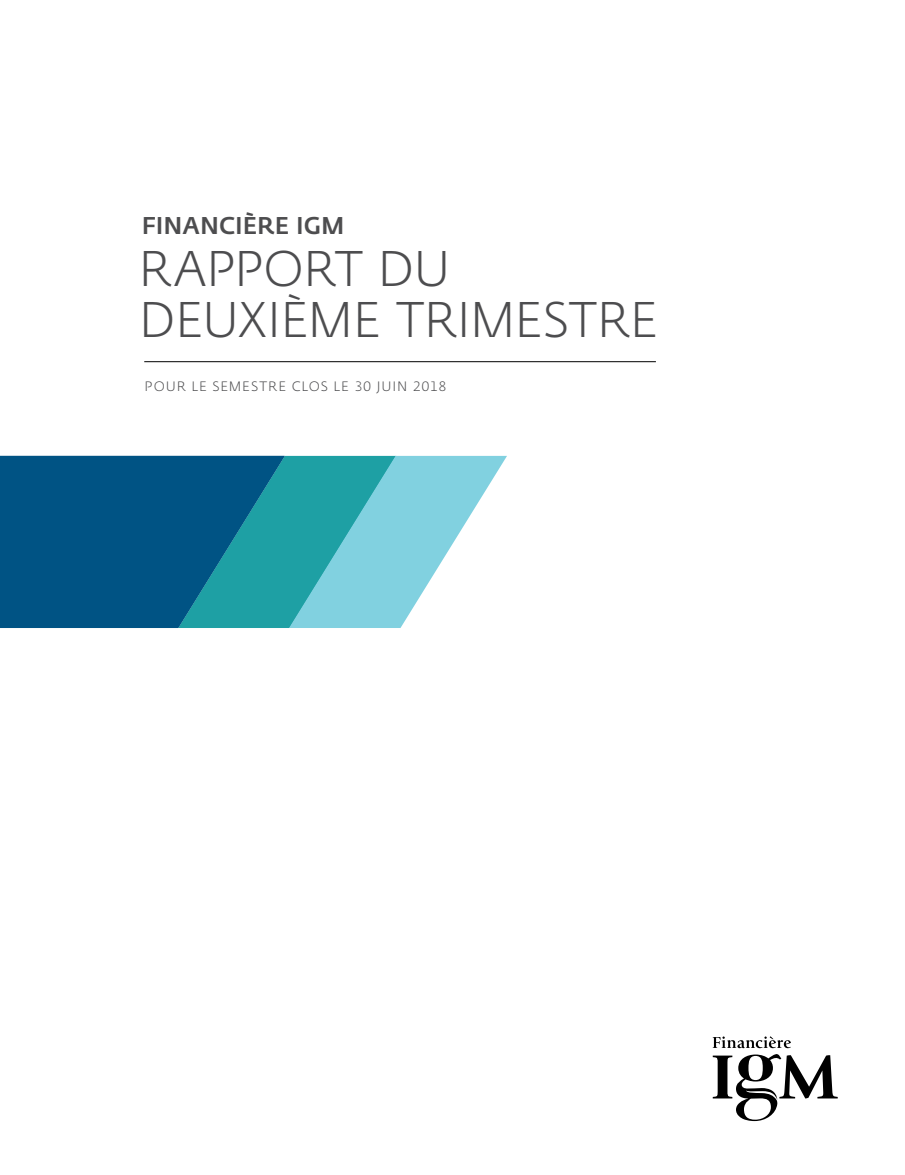
<style>
.page{position:relative;width:905px;height:1175px;background:#fff}
.page>*{position:absolute;margin:0;border:0;box-sizing:border-box;transform-origin:0 0}
.t1{font:300 49.5px/51px "Fedra Sans Std";letter-spacing:-.01em;color:#4d4d4f}
.t2{font:500 24px "Fedra Sans Std";letter-spacing:.005em;color:#4d4d4f}
.t3{font:300 13.5px "Fedra Sans Std";letter-spacing:.065em;color:#4d4d4f}
</style>
<div class="page">
<hr style="left:144px;top:361px;width:512px;height:1px;background:#000">
<svg style="left:285px;top:456px;width:222px;height:172px"></svg>
<svg style="left:0;top:456px;width:285px;height:172px;background:#056189"></svg>
<svg style="left:712px;top:1036px;width:125px;height:85px"></svg>
<h2 class="t2" style="left:142px;top:211px;width:204px">FINANCIÈRE IGM</h2>
<h1 class="t1" style="left:138px;top:244px;width:521px">RAPPORT DU<br>DEUXIÈME TRIMESTRE</h1>
<p class="t3" style="left:145px;top:378px;width:303px">POUR LE SEMESTRE CLOS LE 30 JUIN 2018</p>
</div>
